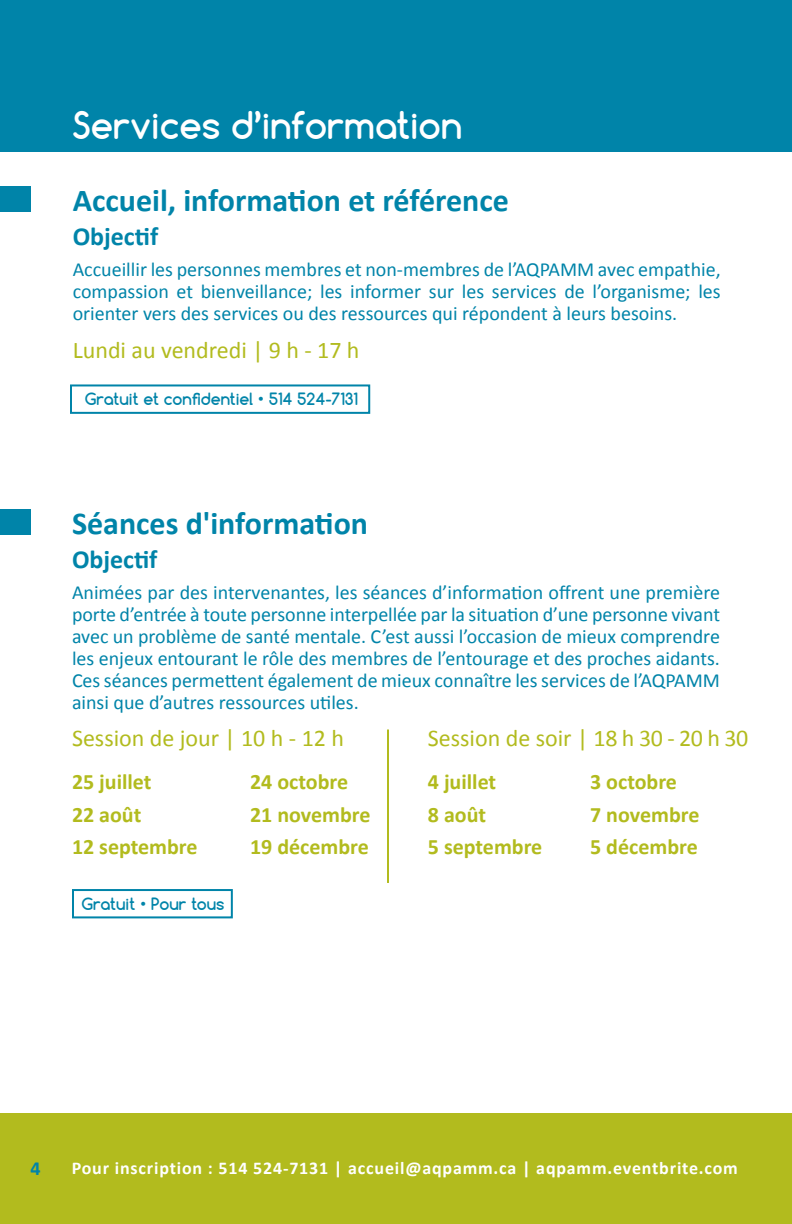
<style>
.page{position:relative;width:792px;height:1224px;background:#fff}
.page>*{position:absolute;margin:0;border:0;box-sizing:border-box;transform-origin:0 0}
.t1{font:700 36px "Comfortaa";color:#fff}
.t2{font:700 32px "Calibri";color:#0084a9}
.t3{font:700 26px "Calibri";color:#0084a9}
.t4{font:24px "Calibri";color:#b2bb1e}
.t5{font:700 22px "Calibri";color:#b2bb1e}
.t6{font:20px/22px "Calibri";color:#0084a9;text-align:justify}
.t7{font:700 20px "Calibri";color:#0084a9}
.t8{font:700 18px "Calibri";letter-spacing:.045em;color:#fff}
.t9{font:700 16px "Comfortaa";color:#0084a9}
</style>
<div class="page">
<div style="left:0;top:1113px;width:792px;height:111px;background:#b2bb1e"></div>
<hr style="left:387px;top:730px;width:2px;height:153px;background:#b2bb1e">
<div style="left:0;top:186px;width:30px;height:26px;background:#0084a9"></div>
<div style="left:0;top:509px;width:30px;height:25px;background:#0084a9"></div>
<div style="left:0;top:0;width:792px;height:151px;background:#0084a9"></div>
<div style="left:72px;top:889px;width:161px;height:29px;border:2px solid #0084a9"></div>
<div style="left:70px;top:384px;width:300px;height:30px;border:2px solid #0084a9"></div>
<h1 class="t1" style="left:72px;top:103px;width:392px">Services d’information</h1>
<h2 class="t2" style="left:73px;top:180px;width:438px">Accueil, information et référence</h2>
<h3 class="t3" style="left:73px;top:219px;width:87px">Objectif</h3>
<p class="t6" style="left:73px;top:258px;width:650px">Accueillir les personnes membres et non-membres de l’AQPAMM avec empathie, compassion et bienveillance; les informer sur les services de l’organisme; les orienter vers des services ou des ressources qui répondent à leurs besoins.</p>
<p class="t4" style="left:73px;top:334px;width:288px">Lundi au vendredi | 9 h - 17 h</p>
<p class="t9" style="left:85px;top:389px;width:275px">Gratuit et confidentiel • 514 524-7131</p>
<h2 class="t2" style="left:72px;top:503px;width:298px">Séances d'information</h2>
<h3 class="t3" style="left:72px;top:543px;width:87px">Objectif</h3>
<p class="t6" style="left:72px;top:581px;width:650px">Animées par des intervenantes, les séances d’information offrent une première porte d’entrée à toute personne interpellée par la situation d’une personne vivant avec un problème de santé mentale. C’est aussi l’occasion de mieux comprendre les enjeux entourant le rôle des membres de l’entourage et des proches aidants.<br>Ces séances permettent également de mieux connaître les services de l’AQPAMM ainsi que d’autres ressources utiles.</p>
<p class="t4" style="left:72px;top:722px;width:274px">Session de jour | 10 h - 12 h</p>
<p class="t4" style="left:428px;top:722px;width:322px">Session de soir | 18 h 30 - 20 h 30</p>
<p class="t5" style="left:72px;top:768px;width:81px">25 juillet</p>
<p class="t5" style="left:250px;top:768px;width:99px">24 octobre</p>
<p class="t5" style="left:428px;top:768px;width:70px">4 juillet</p>
<p class="t5" style="left:590px;top:768px;width:88px">3 octobre</p>
<p class="t5" style="left:72px;top:801px;width:71px">22 août</p>
<p class="t5" style="left:250px;top:801px;width:122px">21 novembre</p>
<p class="t5" style="left:428px;top:801px;width:60px">8 août</p>
<p class="t5" style="left:590px;top:801px;width:111px">7 novembre</p>
<p class="t5" style="left:72px;top:833px;width:127px">12 septembre</p>
<p class="t5" style="left:250px;top:833px;width:120px">19 décembre</p>
<p class="t5" style="left:428px;top:833px;width:116px">5 septembre</p>
<p class="t5" style="left:590px;top:833px;width:109px">5 décembre</p>
<p class="t9" style="left:81px;top:894px;width:145px">Gratuit • Pour tous</p>
<p class="t7" style="left:31px;top:1156px;width:12px">4</p>
<p class="t8" style="left:72px;top:1157px;width:668px">Pour inscription : 514 524-7131 | accueil@aqpamm.ca | aqpamm.eventbrite.com</p>
</div>
